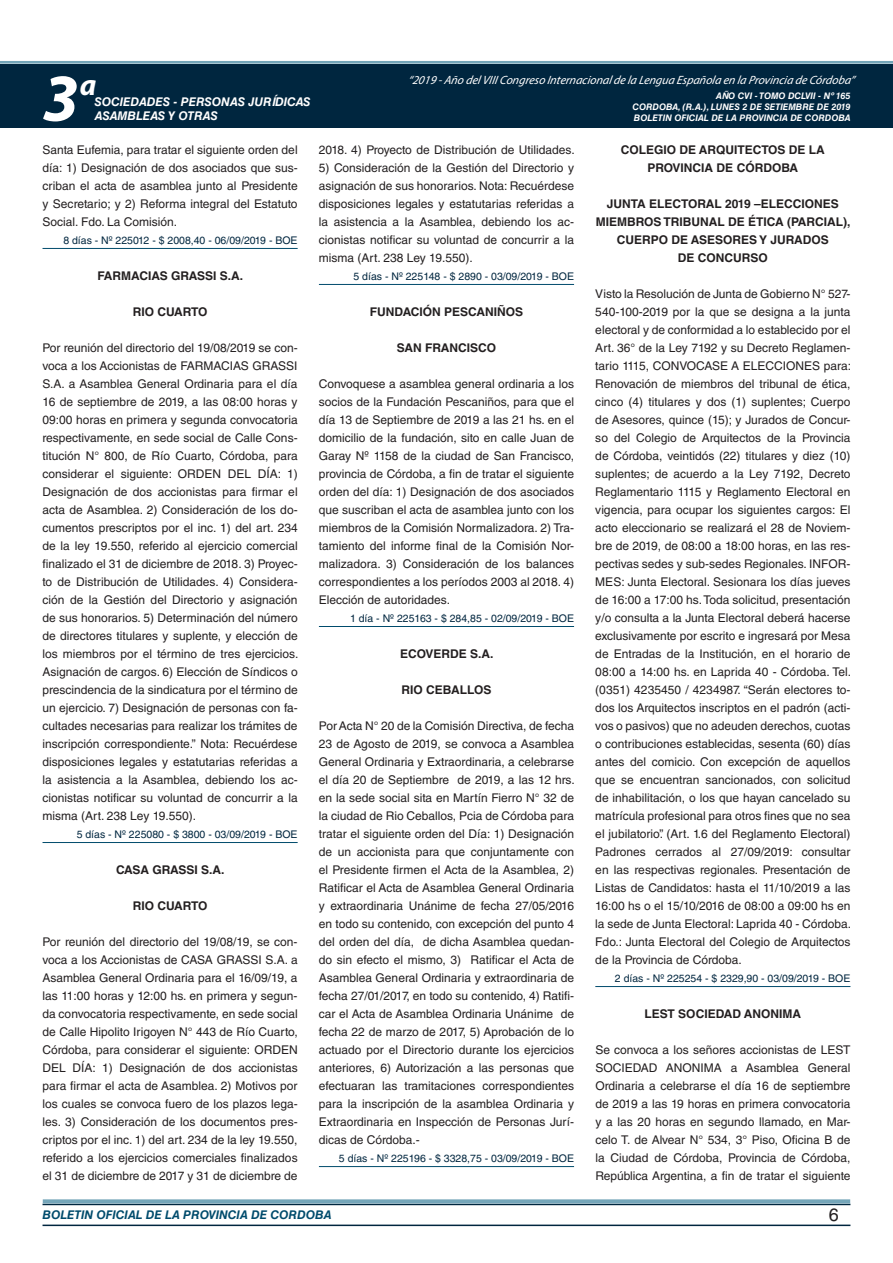
<style>
.page{position:relative;width:893px;height:1263px;background:#fff}
.page>*{position:absolute;margin:0;border:0;box-sizing:border-box;transform-origin:0 0}
.t1{font:italic 700 67.5px "Myriad Pro";color:#fff}
.t2{font:italic 700 30px "Myriad Pro";color:#fff}
.t3{font:18px "Helvetica LT Std";color:#231f20}
.t4{font:12px/18px "Helvetica LT Std";color:#231f20;text-align:justify}
.t5{font:700 12px/18px "Helvetica LT Std";color:#231f20;text-align:center}
.t6{font:italic 12px "Myriad Pro";color:#fff}
.t7{font:italic 700 12px "Helvetica LT Std";color:#fff}
.t8{font:italic 700 12px "Helvetica LT Std";color:#004b6c}
.t9{font:10.5px "Helvetica LT Std";color:#00263f}
.t10{font:italic 700 9px/10.8px "Helvetica LT Std";color:#fff;text-align:justify}
</style>
<div class="page">
<div style="left:0;top:61px;width:893px;height:6px;background:#fff;opacity:.75"></div>
<div style="left:0;top:64px;width:893px;height:64px;background:#00263f"></div>
<hr style="left:43px;top:1224px;width:807px;height:2px;background:#00263f">
<div style="left:42px;top:1198px;width:809px;height:8px;background:#fff;opacity:.75"></div>
<hr style="left:43px;top:248px;width:255px;height:1px;background:#004b6c">
<hr style="left:43px;top:842px;width:255px;height:1px;background:#004b6c">
<hr style="left:319px;top:284px;width:255px;height:1px;background:#004b6c">
<hr style="left:319px;top:626px;width:255px;height:1px;background:#004b6c">
<hr style="left:319px;top:1166px;width:255px;height:1px;background:#004b6c">
<hr style="left:595px;top:986px;width:255px;height:1px;background:#004b6c">
<h2 class="t2" style="left:80px;top:66px;width:18px">a</h2>
<p class="t6" style="left:408px;top:72px;width:448px">“2019 -Año delVIIICongreso Internacionalde la Lengua Esp añola en la Provincia de Córdoba”</p>
<h1 class="t1" style="left:43px;top:54px;width:38px">3</h1>
<p class="t10" style="left:633px;top:91px;width:219px;text-indent:83px">AÑO CVI - TOMO DCLVII - Nº 165<br>CORDOBA, (R.A.), LUNES 2 DE SETIEMBRE DE 2019<br>BOLETIN OFICIAL DE LA PROVINCIA DE CORDOBA</p>
<p class="t7" style="left:95px;top:94px;width:217px">SOCIEDADES - PERSONAS JURÍDICAS</p>
<p class="t7" style="left:95px;top:109px;width:125px">ASAMBLEAS Y OTRAS</p>
<p class="t4" style="left:43px;top:141px;width:257px">Santa Eufemia, para tratar el siguiente orden del día: 1) Designación de dos asociados que sus&shy;criban el acta de asamblea junto al Presidente y Secretario; y 2) Reforma integral del Estatuto Social. Fdo. La Comisión.</p>
<p class="t9" style="left:63px;top:234px;width:236px">8 días - Nº 225012 - $ 2008,40 - 06/09/2019 - BOE</p>
<p class="t5" style="left:97px;top:266px;width:147px">FARMACIAS GRASSI S.A.</p>
<p class="t5" style="left:133px;top:302px;width:76px">RIO CUARTO</p>
<p class="t4" style="left:43px;top:339px;width:257px">Por reunión del directorio del 19/08/2019 se con&shy;voca a los Accionistas de FARMACIAS GRASSI S.A. a Asamblea General Ordinaria para el día 16 de septiembre de 2019, a las 08:00 horas y 09:00 horas en primera y segunda convocatoria respectivamente, en sede social de Calle Cons&shy;titución N° 800, de Río Cuarto, Córdoba, para considerar el siguiente: ORDEN DEL DÍA: 1)<br>Designación de dos accionistas para firmar el acta de Asamblea. 2) Consideración de los do&shy;cumentos prescriptos por el inc. 1) del art. 234 de la ley 19.550, referido al ejercicio comercial finalizado el 31 de diciembre de 2018. 3) Proyec&shy;to de Distribución de Utilidades. 4) Considera&shy;ción de la Gestión del Directorio y asignación de sus honorarios. 5) Determinación del número de directores titulares y suplente, y elección de los miembros por el término de tres ejercicios.<br>Asignación de cargos. 6) Elección de Síndicos o prescindencia de la sindicatura por el término de un ejercicio. 7) Designación de personas con fa&shy;cultades necesarias para realizar los trámites de inscripción correspondiente.” Nota: Recuérdese disposiciones legales y estatutarias referidas a la asistencia a la Asamblea, debiendo los ac&shy;cionistas notificar su voluntad de concurrir a la misma (Art. 238 Ley 19.550).</p>
<p class="t9" style="left:77px;top:828px;width:222px">5 días - Nº 225080 - $ 3800 - 03/09/2019 - BOE</p>
<p class="t5" style="left:116px;top:860px;width:110px">CASA GRASSI S.A.</p>
<p class="t5" style="left:133px;top:896px;width:76px">RIO CUARTO</p>
<p class="t4" style="left:43px;top:933px;width:257px">Por reunión del directorio del 19/08/19, se con&shy;voca a los Accionistas de CASA GRASSI S.A. a Asamblea General Ordinaria para el 16/09/19, a las 11:00 horas y 12:00 hs. en primera y segun&shy;da convocatoria respectivamente, en sede social de Calle Hipolito Irigoyen N° 443 de Río Cuarto, Córdoba, para considerar el siguiente: ORDEN DEL DÍA: 1) Designación de dos accionistas para firmar el acta de Asamblea. 2) Motivos por los cuales se convoca fuero de los plazos lega&shy;les. 3) Consideración de los documentos pres&shy;criptos por el inc. 1) del art. 234 de la ley 19.550, referido a los ejercicios comerciales finalizados el 31 de diciembre de 2017 y 31 de diciembre de</p>
<p class="t4" style="left:319px;top:141px;width:257px">2018. 4) Proyecto de Distribución de Utilidades.</p>
<p class="t4" style="left:319px;top:159px;width:257px">5) Consideración de la Gestión del Directorio y asignación de sus honorarios. Nota: Recuérdese disposiciones legales y estatutarias referidas a la asistencia a la Asamblea, debiendo los ac&shy;cionistas notificar su voluntad de concurrir a la misma (Art. 238 Ley 19.550).</p>
<p class="t9" style="left:354px;top:270px;width:222px">5 días - Nº 225148 - $ 2890 - 03/09/2019 - BOE</p>
<p class="t5" style="left:370px;top:302px;width:17px">FUNDACIÓN</p>
<p class="t5" style="left:444px;top:302px;width:17px">PESCANIÑOS</p>
<p class="t5" style="left:397px;top:338px;width:101px">SAN FRANCISCO</p>
<p class="t4" style="left:319px;top:375px;width:257px">Convoquese a asamblea general ordinaria a los socios de la Fundación Pescaniños, para que el día 13 de Septiembre de 2019 a las 21 hs. en el domicilio de la fundación, sito en calle Juan de Garay Nº 1158 de la ciudad de San Francisco, provincia de Córdoba, a fin de tratar el siguiente orden del día: 1) Designación de dos asociados que suscriban el acta de asamblea junto con los miembros de la Comisión Normalizadora. 2) Tra&shy;tamiento del informe final de la Comisión Nor&shy;malizadora. 3) Consideración de los balances correspondientes a los períodos 2003 al 2018. 4)<br>Elección de autoridades.</p>
<p class="t9" style="left:350px;top:612px;width:226px">1 día - Nº 225163 - $ 284,85 - 02/09/2019 - BOE</p>
<p class="t5" style="left:400px;top:644px;width:95px">ECOVERDE S.A.</p>
<p class="t5" style="left:402px;top:680px;width:91px">RIO CEBALLOS</p>
<p class="t4" style="left:319px;top:717px;width:257px">Por Acta N° 20 de la Comisión Directiva, de fecha 23 de Agosto de 2019, se convoca a Asamblea General Ordinaria y Extraordinaria, a celebrarse el día 20 de Septiembre de 2019, a las 12 hrs. en la sede social sita en Martín Fierro N° 32 de la ciudad de Rio Ceballos, Pcia de Córdoba para tratar el siguiente orden del Día: 1) Designación de un accionista para que conjuntamente con el Presidente firmen el Acta de la Asamblea, 2)<br>Ratificar el Acta de Asamblea General Ordinaria y extraordinaria Unánime de fecha 27/05/2016 en todo su contenido, con excepción del punto 4 del orden del día, de dicha Asamblea quedan&shy;do sin efecto el mismo, 3) Ratificar el Acta de Asamblea General Ordinaria y extraordinaria de fecha 27/01/2017, en todo su contenido, 4) Ratifi&shy;car el Acta de Asamblea Ordinaria Unánime de fecha 22 de marzo de 2017, 5) Aprobación de lo actuado por el Directorio durante los ejercicios anteriores, 6) Autorización a las personas que efectuaran las tramitaciones correspondientes para la inscripción de la asamblea Ordinaria y Extraordinaria en Inspección de Personas Jurí&shy;dicas de Córdoba.-</p>
<p class="t9" style="left:339px;top:1152px;width:237px">5 días - Nº 225196 - $ 3328,75 - 03/09/2019 - BOE</p>
<p class="t5" style="left:621px;top:140px;width:205px">COLEGIO DE ARQUITECTOS DE LA<br>PROVINCIA DE CÓRDOBA</p>
<p class="t5" style="left:596px;top:194px;width:245px;text-align:left;text-indent:11px">JUNTA ELECTORAL 2019 –ELECCIONES<br>MIEMBROS TRIBUNAL DE ÉTICA (PARCIAL</p>
<p class="t5" style="left:843px;top:212px;width:9px">),</p>
<p class="t5" style="left:617px;top:230px;width:214px">CUERPO DE ASESORES Y JURADOS<br>DE CONCURSO</p>
<p class="t4" style="left:595px;top:285px;width:257px">Visto la Resolución de Junta de Gobierno N° 527- 540-100-2019 por la que se designa a la junta electoral y de conformidad a lo establecido por el Art. 36° de la Ley 7192 y su Decreto Reglamen&shy;tario 1115, CONVOCASE A ELECCIONES para:<br>Renovación de miembros del tribunal de ética, cinco (4) titulares y dos (1) suplentes; Cuerpo de Asesores, quince (15); y Jurados de Concur&shy;so del Colegio de Arquitectos de la Provincia de Córdoba, veintidós (22) titulares y diez (10) suplentes; de acuerdo a la Ley 7192, Decreto Reglamentario 1115 y Reglamento Electoral en vigencia, para ocupar los siguientes cargos: El acto eleccionario se realizará el 28 de Noviem&shy;bre de 2019, de 08:00 a 18:00 horas, en las res&shy;pectivas sedes y sub-sedes Regionales. INFOR-MES: Junta Electoral. Sesionara los días jueves de 16:00 a 17:00 hs. Toda solicitud, presentación y/o consulta a la Junta Electoral deberá hacerse exclusivamente por escrito e ingresará por Mesa de Entradas de la Institución, en el horario de 08:00 a 14:00 hs. en Laprida 40 - Córdoba. Tel. (0351) 4235450 / 4234987. “Serán electores to&shy;dos los Arquitectos inscriptos en el padrón (acti&shy;vos o pasivos) que no adeuden derechos, cuotas o contribuciones establecidas, sesenta (60) días antes del comicio. Con excepción de aquellos que se encuentran sancionados, con solicitud de inhabilitación, o los que hayan cancelado su matrícula profesional para otros fines que no sea el jubilatorio”. (Art. 1.6 del Reglamento Electoral)<br>Padrones cerrados al 27/09/2019: consultar en las respectivas regionales. Presentación de Listas de Candidatos: hasta el 11/10/2019 a las 16:00 hs o el 15/10/2016 de 08:00 a 09:00 hs en la sede de Junta Electoral: Laprida 40 - Córdoba.<br>Fdo.: Junta Electoral del Colegio de Arquitectos de la Provincia de Córdoba.</p>
<p class="t9" style="left:615px;top:972px;width:237px">2 días - Nº 225254 - $ 2329,90 - 03/09/2019 - BOE</p>
<p class="t5" style="left:644px;top:1004px;width:158px">LEST SOCIEDAD ANONIMA</p>
<p class="t4" style="left:595px;top:1041px;width:257px">Se convoca a los señores accionistas de LEST SOCIEDAD ANONIMA a Asamblea General Ordinaria a celebrarse el día 16 de septiembre de 2019 a las 19 horas en primera convocatoria y a las 20 horas en segundo llamado, en Mar&shy;celo T. de Alvear N° 534, 3° Piso, Oficina B de la Ciudad de Córdoba, Provincia de Córdoba, República Argentina, a fin de tratar el siguiente</p>
<p class="t8" style="left:43px;top:1208px;width:290px">BOLETIN OFICIAL DE LA PROVINCIA DE CORDOBA</p>
<h3 class="t3" style="left:829px;top:1204px;width:12px">6</h3>
</div>
